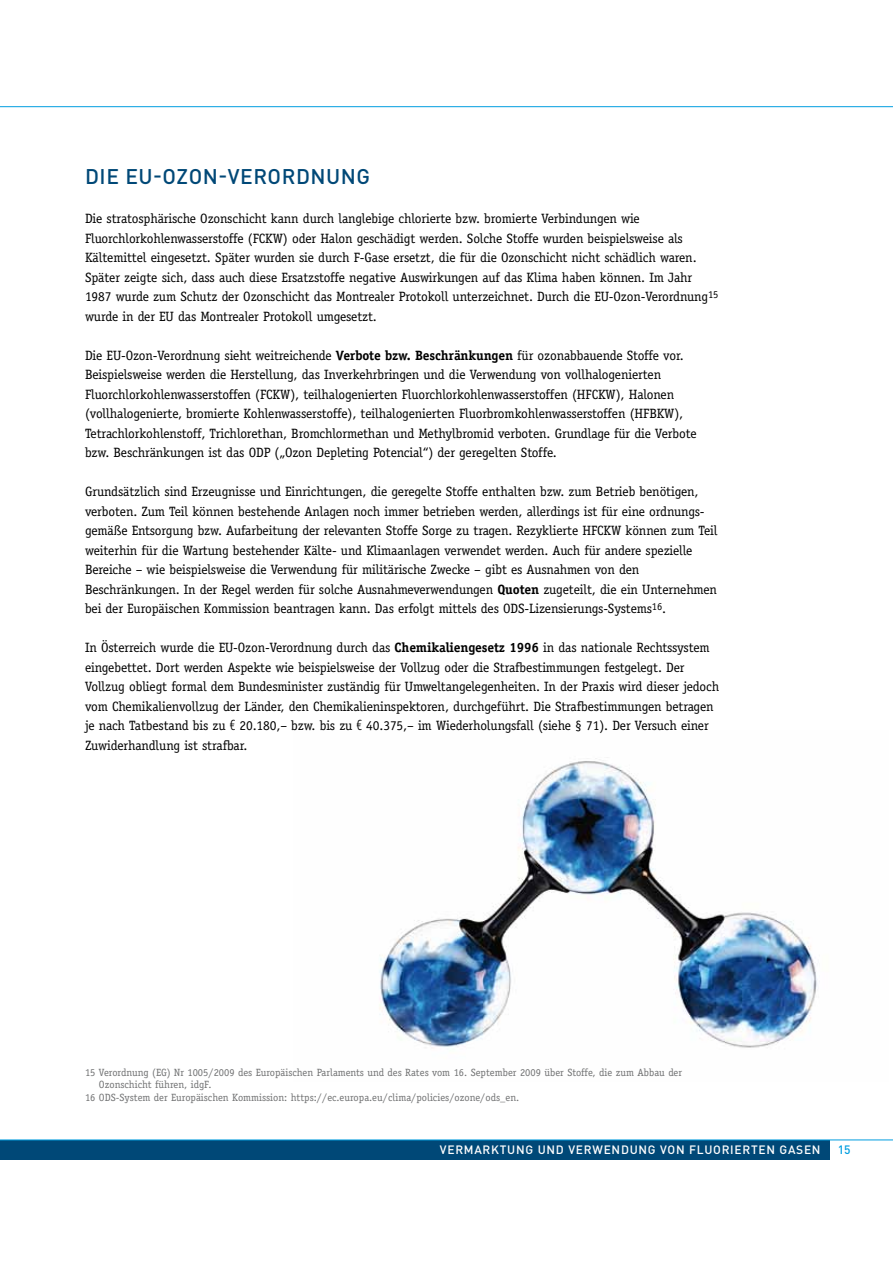
<style>
.page{position:relative;width:893px;height:1263px;background:#fff}
.page>*{position:absolute;margin:0;border:0;box-sizing:border-box;transform-origin:0 0}
.t1{font:500 21px "DIN Pro";letter-spacing:.025em;color:#004877}
.t2{font:13.5px/19.5px "Officina Serif";letter-spacing:-.01em;color:#000}
.t3{font:500 12px "DIN Pro";letter-spacing:.06em;color:#fff}
.t4{font:500 12px "DIN Pro";color:#009ee0}
.t5{font:10.5px "Officina Serif";color:#707172}
.s1{font-weight:700}
.s2{font-family:"Futura Std";font-weight:300;font-stretch:condensed}
</style>
<div class="page">
<img style="left:379px;top:758px;width:438px;height:290px">
<div style="left:0;top:1140px;width:829px;height:20px;background:#004877"></div>
<hr style="left:0;top:1139px;width:893px;height:1px;background:#009ee0">
<hr style="left:0;top:106px;width:893px;height:1px;background:#009ee0">
<h1 class="t1" style="left:85px;top:162px;width:287px">DIE EU-OZON-VERORDNUNG</h1>
<p class="t2" style="left:85px;top:209px;width:635px">Die stratosphärische Ozonschicht kann durch langlebige chlorierte bzw. bromierte Verbindungen wie Fluorchlorkohlenwasserstoffe (FCKW) oder Halon geschädigt werden. Solche Stoffe wurden beispielsweise als Kältemittel eingesetzt. Später wurden sie durch F-Gase ersetzt, die für die Ozonschicht nicht schädlich waren.<br>Später zeigte sich, dass auch diese Ersatzstoffe negative Auswirkungen auf das Klima haben können. Im Jahr 1987 wurde zum Schutz der Ozonschicht das Montrealer Protokoll unterzeichnet. Durch die EU-Ozon-Verordnung<sup>15 </sup>wurde in der EU das Montrealer Protokoll umgesetzt.</p>
<p class="t2" style="left:85px;top:346px;width:613px">Die EU-Ozon-Verordnung sieht weitreichende <span class="s1">Verbote bzw. Beschränkungen</span> für ozonabbauende Stoffe vor.<br>Beispielsweise werden die Herstellung, das Inverkehrbringen und die Verwendung von vollhalogenierten Fluorchlorkohlenwasserstoffen (FCKW), teilhalogenierten Fluorchlorkohlenwasserstoffen (HFCKW), Halonen (vollhalogenierte, bromierte Kohlenwasserstoffe), teilhalogenierten Fluorbromkohlenwasserstoffen (HFBKW), Tetrachlorkohlenstoff, Trichlorethan, Bromchlormethan und Methylbromid verboten. Grundlage für die Verbote bzw. Beschränkungen ist das ODP („Ozon Depleting Potencial“) der geregelten Stoffe.</p>
<p class="t2" style="left:85px;top:482px;width:634px">Grundsätzlich sind Erzeugnisse und Einrichtungen, die geregelte Stoffe enthalten bzw. zum Betrieb benötigen, verboten. Zum Teil können bestehende Anlagen noch immer betrieben werden, allerdings ist für eine ordnungs&shy;gemäße Entsorgung bzw. Aufarbeitung der relevanten Stoffe Sorge zu tragen. Rezyklierte HFCKW können zum Teil weiterhin für die Wartung bestehender Kälte- und Klimaanlagen verwendet werden. Auch für andere spezielle Bereiche – wie beispielsweise die Verwendung für militärische Zwecke – gibt es Ausnahmen von den Beschränkungen. In der Regel werden für solche Ausnahmeverwendungen <span class="s1">Quoten</span> zugeteilt, die ein Unternehmen bei der Europäischen Kommission beantragen kann. Das erfolgt mittels des ODS-Lizensierungs-Systems<sup>16</sup>.</p>
<p class="t2" style="left:85px;top:638px;width:636px">In Österreich wurde die EU-Ozon-Verordnung durch das <span class="s1">Chemikaliengesetz 1996</span> in das nationale Rechtssystem eingebettet. Dort werden Aspekte wie beispielsweise der Vollzug oder die Strafbestimmungen festgelegt. Der Vollzug obliegt formal dem Bundesminister zuständig für Umweltangelegenheiten. In der Praxis wird dieser jedoch vom Chemikalienvollzug der Länder, den Chemikalieninspektoren, durchgeführt. Die Strafbestimmungen betragen je nach Tatbestand bis zu <span class="s2">€</span> 20.180,– bzw. bis zu <span class="s2">€</span> 40.375,– im Wiederholungsfall (siehe § 71). Der Versuch einer Zuwiderhandlung ist strafbar.</p>
<p class="t5" style="left:85px;top:1066px;width:599px">15 Verordnung (EG) Nr 1005/2009 des Europäischen Parlaments und des Rates vom 16. September 2009 über Stoffe, die zum Abbau der</p>
<p class="t5" style="left:99px;top:1079px;width:114px">Ozonschicht führen, idgF.</p>
<p class="t5" style="left:85px;top:1091px;width:436px">16 ODS-System der Europäischen Kommission: https://ec.europa.eu/clima/policies/ozone/ods_en.</p>
<p class="t3" style="left:440px;top:1141px;width:382px">VERMARKTUNG UND VERWENDUNG VON FLUORIERTEN GASEN</p>
<p class="t4" style="left:838px;top:1141px;width:14px">15</p>
</div>
